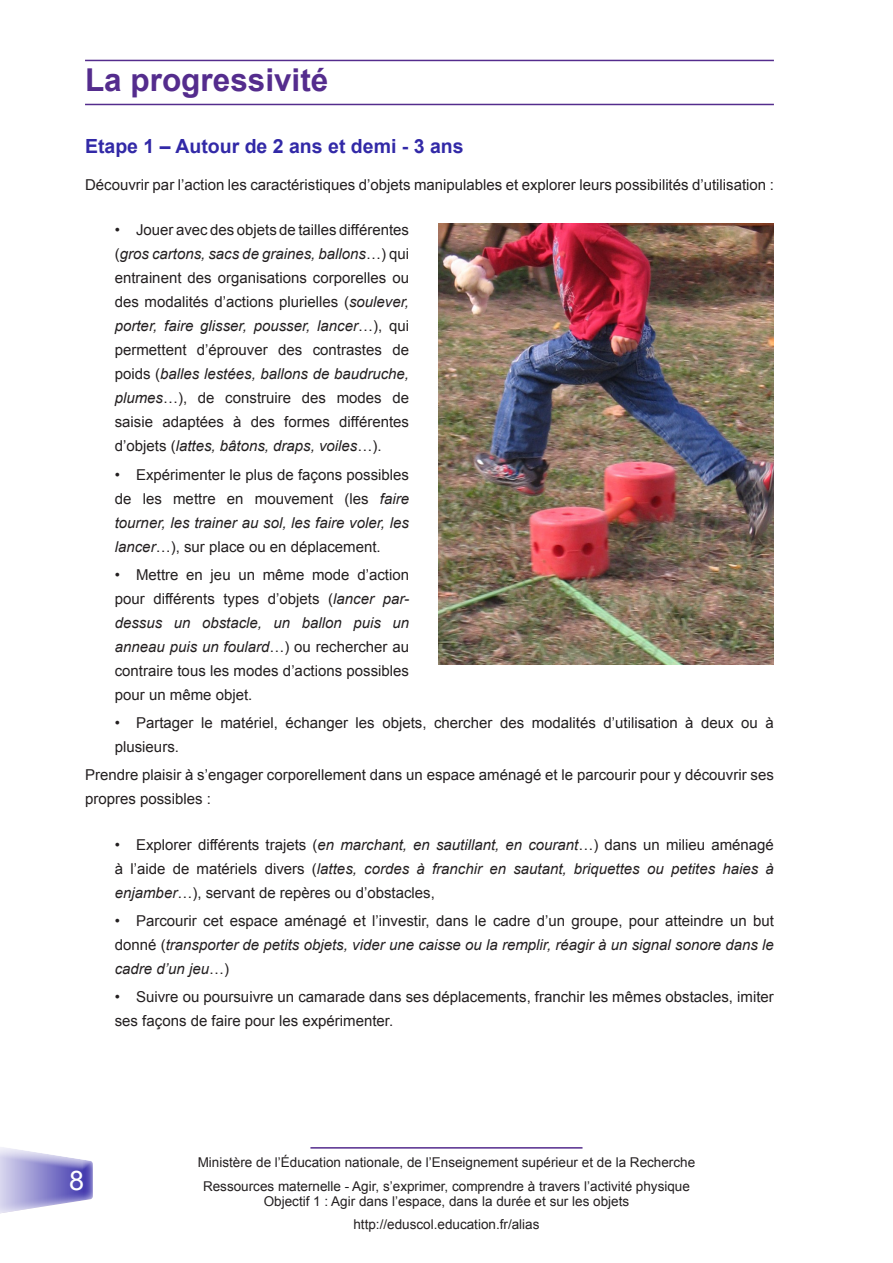
<style>
.page{position:relative;width:893px;height:1263px;background:#fff}
.page>*{position:absolute;margin:0;border:0;box-sizing:border-box;transform-origin:0 0}
.Titre1{font:700 31.5px "Arial";color:#542c8d}
.t1{font:27px "Arial";color:#fff}
.Titre2{font:700 19.5px "Arial";color:#3229a7}
.t2{font:15px/24px "Arial";color:#231f20;text-align:justify}
.t3{font:italic 15px/24px "Arial";color:#231f20;text-align:justify}
.t4{font:13.5px/23.5px "Arial";color:#231f20;text-align:center}
.s1{font-style:italic}
.s2{font-style:normal}
</style>
<div class="page">
<div style="left:0;top:1154px;width:104px;height:63px;background:#542c8d;opacity:.75"></div>
<hr style="left:310px;top:1147px;width:272px;height:1px;background:#542c8d">
<hr style="left:85px;top:60px;width:689px;height:1px;background:#542c8d">
<hr style="left:85px;top:104px;width:689px;height:1px;background:#542c8d">
<img style="left:439px;top:223px;width:334px;height:441px">
<h1 class="Titre1" style="left:85px;top:59px;width:245px">La progressivité</h1>
<h2 class="Titre2" style="left:85px;top:134px;width:380px">Etape 1 – Autour de 2 ans et demi - 3 ans</h2>
<p class="t2" style="left:85px;top:173px;width:690px">Découvrir par l’action les caractéristiques d’objets manipulables et explorer leurs possibilités d’utilisation :</p>
<p class="t2" style="left:115px;top:218px;width:296px">• Jouer avec des objets de tailles différentes (<span class="s1">gros cartons, sacs de graines, ballons</span>…) qui entrainent des organisations corporelles ou des modalités d’actions plurielles (<span class="s1">soulever, porter, faire glisser, pousser, lancer</span>…), qui permettent d’éprouver des contrastes de poids (<span class="s1">balles lestées, ballons de baudruche, plumes</span>…), de construire des modes de saisie adaptées à des formes différentes d’objets (<span class="s1">lattes, bâtons, draps, voiles</span>…).</p>
<p class="t2" style="left:115px;top:462px;width:296px">• Expérimenter le plus de façons possibles de les mettre en mouvement (les <span class="s1">faire tourner, les trainer au sol, les faire voler, les lancer</span>…), sur place ou en déplacement.</p>
<p class="t2" style="left:115px;top:563px;width:296px">• Mettre en jeu un même mode d’action pour différents types d’objets (<span class="s1">lancer par&shy;dessus un obstacle, un ballon puis un anneau puis un foulard</span>…) ou rechercher au contraire tous les modes d’actions possibles pour un même objet.</p>
<p class="t2" style="left:115px;top:711px;width:661px">• Partager le matériel, échanger les objets, chercher des modalités d’utilisation à deux ou à plusieurs.</p>
<p class="t2" style="left:85px;top:763px;width:690px">Prendre plaisir à s’engager corporellement dans un espace aménagé et le parcourir pour y découvrir ses propres possibles :</p>
<p class="t2" style="left:115px;top:832px;width:661px">• Explorer différents trajets (<span class="s1">en marchant, en sautillant, en courant</span>…) dans un milieu aménagé à l’aide de matériels divers (<span class="s1">lattes, cordes à franchir en sautant, briquettes ou petites haies à enjamber</span>…), servant de repères ou d’obstacles,</p>
<p class="t3" style="left:115px;top:909px;width:661px"><span class="s2">• Parcourir cet espace aménagé et l’investir, dans le cadre d’un groupe, pour atteindre un but donné (</span>transporter de petits objets, vider une caisse ou la remplir, réagir à un signal sonore dans le cadre d’un jeu<span class="s2">…)</span></p>
<p class="t2" style="left:115px;top:985px;width:661px">• Suivre ou poursuivre un camarade dans ses déplacements, franchir les mêmes obstacles, imiter ses façons de faire pour les expérimenter.</p>
<h2 class="t1" style="left:69px;top:1162px;width:17px">8</h2>
<p class="t4" style="left:198px;top:1151px;width:499px">Ministère de l’Éducation nationale, de l’Enseignement supérieur et de la Recherche<br>Ressources maternelle - Agir, s’exprimer, comprendre à travers l’activité physique</p>
<p class="t4" style="left:264px;top:1189px;width:367px">Objectif 1 : Agir dans l’espace, dans la durée et sur les objets http://eduscol.education.fr/alias</p>
</div>
